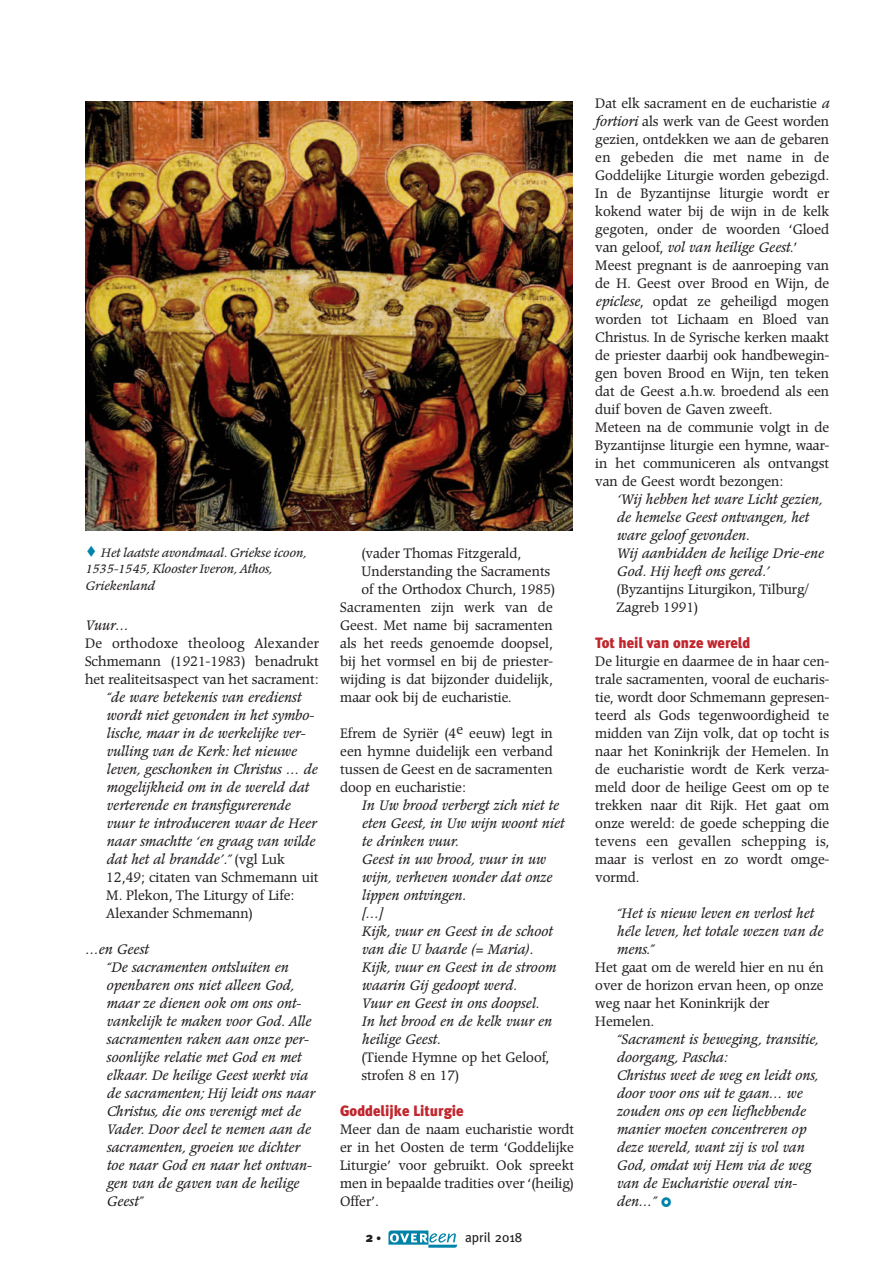
<style>
.page{position:relative;width:893px;height:1263px;background:#fff}
.page>*{position:absolute;margin:0;border:0;box-sizing:border-box;transform-origin:0 0}
.t1{font:900 15px "Meta Plus";color:#c0262d}
.t2{font:13.5px/18px "Poppl Pontifex";color:#231f20;text-align:justify}
.t3{font:italic 13.5px/18px "Poppl Pontifex";color:#231f20}
.t4{font:13.5px "Poppl Pontifex";letter-spacing:.02em;color:#231f20}
.t5{font:13.5px "Meta Plus";color:#231f20}
.t6{font:900 13.5px "Meta Plus";color:#231f20}
.t7{font:italic 12px/16.5px "Poppl Pontifex";color:#231f20}
.s1{color:#0083a9}
.s2{font-style:normal}
.s3{font-size:10.5px}
.s4{font-style:italic}
</style>
<div class="page">
<svg style="left:388px;top:1230px;width:69px;height:18px"></svg>
<img style="left:85px;top:101px;width:488px;height:429px">
<p class="t7" style="left:85px;top:545px;width:223px"><span class="s1">▲</span> Het laatste avondmaal. Griekse icoon,<br>1535-1545, Klooster Iveron, Athos,<br>Griekenland</p>
<p class="t3" style="left:85px;top:617px;width:45px">Vuur…</p>
<p class="t2" style="left:85px;top:636px;width:235px">De orthodoxe theoloog Alexander Schmemann (1921-1983) benadrukt het realiteitsaspect van het sacrament:</p>
<p class="t3" style="left:106px;top:689px;width:214px">“de ware betekenis van eredienst wordt niet gevonden in het symbo&shy;lische, maar in de werkelijke ver&shy;vulling van de Kerk: het nieuwe leven, geschonken in Christus … de mogelijkheid om in de wereld dat verterende en transfigurerende vuur te introduceren waar de Heer naar smachtte ‘en graag van wilde dat het al brandde’.” <span class="s2">(vgl Luk<br>12,49; citaten van Schmemann uit<br>M. Plekon, The Liturgy of Life:<br>Alexander Schmemann)</span></p>
<p class="t3" style="left:106px;top:941px;width:210px;text-indent:-21px">…en Geest<br>“De sacramenten ontsluiten en openbaren ons niet alleen God, maar ze dienen ook om ons ont&shy;vankelijk te maken voor God. Alle sacramenten raken aan onze per&shy;soonlijke relatie met God en met elkaar. De heilige Geest werkt via de sacramenten; Hij leidt ons naar<br>Christus, die ons verenigt met de<br>Vader. Door deel te nemen aan de sacramenten, groeien we dichter toe naar God en naar het ontvan&shy;gen van de gaven van de heilige<br>Geest”</p>
<p class="t2" style="left:361px;top:546px;width:161px">(vader Thomas Fitzgerald,</p>
<p class="t2" style="left:361px;top:564px;width:190px">Understanding the Sacraments</p>
<p class="t2" style="left:361px;top:582px;width:195px">of the Orthodox Church, 1985)</p>
<p class="t4" style="left:340px;top:601px;width:214px">Sacramenten zijn werk van de</p>
<p class="t2" style="left:340px;top:618px;width:214px">Geest. Met name bij sacramenten</p>
<p class="t2" style="left:340px;top:636px;width:214px">als het reeds genoemde doopsel,</p>
<p class="t2" style="left:340px;top:654px;width:214px">bij het vormsel en bij de priester-</p>
<p class="t2" style="left:340px;top:672px;width:214px">wijding is dat bijzonder duidelijk,</p>
<p class="t2" style="left:340px;top:690px;width:173px">maar ook bij de eucharistie.</p>
<p class="t2" style="left:340px;top:726px;width:214px">Efrem de Syriër (4e eeuw) legt in een hymne duidelijk een verband tussen de Geest en de sacramenten doop en eucharistie:</p>
<p class="t3" style="left:361px;top:797px;width:204px">In Uw brood verbergt zich niet te eten Geest, in Uw wijn woont niet te drinken vuur.<br>Geest in uw brood, vuur in uw wijn, verheven wonder dat onze lippen ontvingen.<br>[…]<br>Kijk, vuur en Geest in de schoot van die U baarde (= Maria).<br>Kijk, vuur en Geest in de stroom waarin Gij gedoopt werd.<br>Vuur en Geest in ons doopsel.<br>In het brood en de kelk vuur en heilige Geest.</p>
<p class="t2" style="left:361px;top:1050px;width:189px">(Tiende Hymne op het Geloof, strofen 8 en 17)</p>
<p class="t1" style="left:340px;top:1102px;width:125px">Goddelijke Liturgie</p>
<p class="t2" style="left:340px;top:1122px;width:235px">Meer dan de naam eucharistie wordt er in het Oosten de term ‘Goddelijke Liturgie’ voor gebruikt. Ook spreekt men in bepaalde tradities over ‘(heilig)<br>Offer’.</p>
<p class="t6" style="left:366px;top:1229px;width:17px">2 <span class="s3">•</span></p>
<p class="t5" style="left:465px;top:1233px;width:59px">april 2018</p>
<p class="t2" style="left:595px;top:96px;width:235px;text-align:left">Dat elk sacrament en de eucharistie <span class="s4">a fortiori</span> als werk van de Geest worden gezien, ontdekken we aan de gebaren en gebeden die met name in de Goddelijke Liturgie worden gebezigd.<br>In de Byzantijnse liturgie wordt er kokend water bij de wijn in de kelk gegoten, onder de woorden ‘Gloed van geloof, <span class="s4">vol van heilige Geest</span>.’ Meest pregnant is de aanroeping van de H. Geest over Brood en Wijn, de <span class="s4">epiclese</span>, opdat ze geheiligd mogen worden tot Lichaam en Bloed van Christus. In de Syrische kerken maakt de priester daarbij ook handbewegin&shy;gen boven Brood en Wijn, ten teken dat de Geest a.h.w. broedend als een duif boven de Gaven zweeft.<br>Meteen na de communie volgt in de Byzantijnse liturgie een hymne, waar&shy;in het communiceren als ontvangst van de Geest wordt bezongen:</p>
<p class="t3" style="left:617px;top:491px;width:209px">‘Wij hebben het ware Licht gezien, de hemelse Geest ontvangen, het ware geloof gevonden.<br>Wij aanbidden de heilige Drie-ene<br>God. Hij heeft ons gered.’</p>
<p class="t2" style="left:617px;top:582px;width:194px">(Byzantijns Liturgikon, Tilburg/<br>Zagreb 1991)</p>
<p class="t1" style="left:595px;top:634px;width:157px">Tot heil van onze wereld</p>
<p class="t2" style="left:595px;top:654px;width:235px">De liturgie en daarmee de in haar cen&shy;trale sacramenten, vooral de eucharis&shy;tie, wordt door Schmemann gepresen&shy;teerd als Gods tegenwoordigheid te midden van Zijn volk, dat op tocht is naar het Koninkrijk der Hemelen. In de eucharistie wordt de Kerk verza&shy;meld door de heilige Geest om op te trekken naar dit Rijk. Het gaat om onze wereld: de goede schepping die tevens een gevallen schepping is, maar is verlost en zo wordt omge&shy;vormd.</p>
<p class="t3" style="left:617px;top:905px;width:208px">“Het is nieuw leven en verlost het héle leven, het totale wezen van de mens.”</p>
<p class="t2" style="left:595px;top:960px;width:230px;text-align:left">Het gaat om de wereld hier en nu én over de horizon ervan heen, op onze weg naar het Koninkrijk der<br>Hemelen.</p>
<p class="t3" style="left:617px;top:1031px;width:203px">“Sacrament is beweging, transitie, doorgang, Pascha:<br>Christus weet de weg en leidt ons, door voor ons uit te gaan… we zouden ons op een liefhebbende manier moeten concentreren op deze wereld, want zij is vol van<br>God, omdat wij Hem via de weg van de Eucharistie overal vin&shy;den…”</p>
</div>
